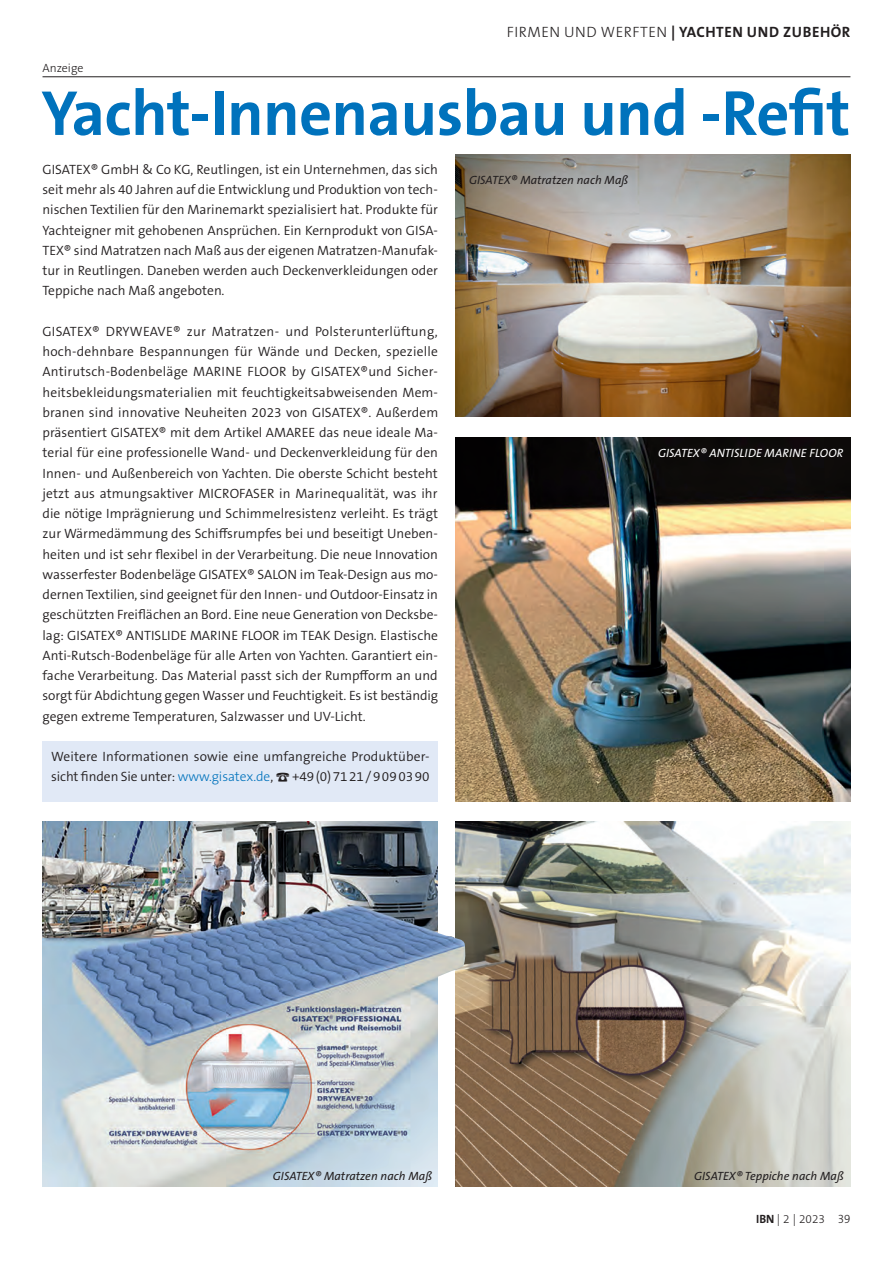
<style>
.page{position:relative;width:893px;height:1263px;background:#fff}
.page>*{position:absolute;margin:0;border:0;box-sizing:border-box;transform-origin:0 0}
.t1{font:700 64.2px "The Sans B W7";letter-spacing:-.01em;color:#0072bc}
.t2{font:700 15px "The Sans B W7";letter-spacing:.035em;color:#231f20}
.t3{font:300 13.5px/20.2px "The Sans B W4";color:#231f20;text-align:justify}
.t4{font:italic 12px "The Sans B W5 Plain";letter-spacing:.005em;color:#231f20}
.t5{font:italic 12px "The Sans B W5 Plain";letter-spacing:.005em;color:#fff}
.t6{font:300 12px "The Sans B W3";color:#231f20}
.s1{font-family:"The Sans B W3";font-weight:300}
.s2{font-family:"The Sans B W3";color:#0072bc}
.s3{font-family:"The Sans B W7";font-weight:700}
</style>
<div class="page">
<div style="left:43px;top:741px;width:395px;height:61px;background:#e1e9f6"></div>
<hr style="left:43px;top:76px;width:807px;height:1px;background:#231f20">
<img style="left:43px;top:822px;width:395px;height:364px">
<img style="left:455px;top:437px;width:395px;height:365px">
<img style="left:455px;top:154px;width:395px;height:263px">
<img style="left:455px;top:822px;width:395px;height:364px">
<img style="left:242px;top:905px;width:225px;height:98px">
<p class="t6" style="left:43px;top:60px;width:42px">Anzeige</p>
<p class="t2" style="left:507px;top:22px;width:345px"><span class="s1">FIRMEN UND WERFTEN</span> | YACHTEN UND ZUBEHÖR</p>
<h1 class="t1" style="left:41px;top:72px;width:810px">Yacht-Innenausbau und -Refit</h1>
<p class="t3" style="left:43px;top:159px;width:397px">GISATEX® GmbH &amp; Co KG, Reutlingen, ist ein Unternehmen, das sich seit mehr als 40 Jahren auf die Entwicklung und Produktion von tech&shy;nischen Textilien für den Marinemarkt spezialisiert hat. Produkte für Yachteigner mit gehobenen Ansprüchen. Ein Kernprodukt von GISA-TEX® sind Matratzen nach Maß aus der eigenen Matratzen-Manufak&shy;tur in Reutlingen. Daneben werden auch Deckenverkleidungen oder Teppiche nach Maß angeboten.</p>
<p class="t3" style="left:43px;top:321px;width:397px">GISATEX® DRYWEAVE® zur Matratzen- und Polsterunterlüftung, hoch-dehnbare Bespannungen für Wände und Decken, spezielle Antirutsch-Bodenbeläge MARINE FLOOR by GISATEX®und Sicher&shy;heitsbekleidungsmaterialien mit feuchtigkeitsabweisenden Mem&shy;branen sind innovative Neuheiten 2023 von GISATEX®. Außerdem präsentiert GISATEX® mit dem Artikel AMAREE das neue ideale Ma&shy;terial für eine professionelle Wand- und Deckenverkleidung für den Innen- und Außenbereich von Yachten. Die oberste Schicht besteht jetzt aus atmungsaktiver MICROFASER in Marinequalität, was ihr die nötige Imprägnierung und Schimmelresistenz verleiht. Es trägt zur Wärmedämmung des Schiffsrumpfes bei und beseitigt Uneben&shy;heiten und ist sehr flexibel in der Verarbeitung. Die neue Innovation wasserfester Bodenbeläge GISATEX® SALON im Teak-Design aus mo&shy;dernen Textilien, sind geeignet für den Innen- und Outdoor-Einsatz in geschützten Freiflächen an Bord. Eine neue Generation von Decksbe&shy;lag: GISATEX® ANTISLIDE MARINE FLOOR im TEAK Design. Elastische Anti-Rutsch-Bodenbeläge für alle Arten von Yachten. Garantiert ein&shy;fache Verarbeitung. Das Material passt sich der Rumpfform an und sorgt für Abdichtung gegen Wasser und Feuchtigkeit. Es ist beständig gegen extreme Temperaturen, Salzwasser und UV-Licht.</p>
<p class="t3" style="left:51px;top:746px;width:380px">Weitere Informationen sowie eine umfangreiche Produktüber&shy;sicht finden Sie unter: <span class="s2">www.gisatex.de</span>, ☎ +49(0)7121/9090390</p>
<p class="t4" style="left:469px;top:172px;width:161px">GISATEX® Matratzen nach Maß</p>
<p class="t5" style="left:658px;top:446px;width:187px">GISATEX® ANTISLIDE MARINE FLOOR</p>
<p class="t4" style="left:273px;top:1169px;width:161px">GISATEX® Matratzen nach Maß</p>
<p class="t4" style="left:694px;top:1169px;width:151px">GISATEX® Teppiche nach Maß</p>
<p class="t6" style="left:756px;top:1211px;width:96px"><span class="s3">IBN</span> | 2 | 2023 39</p>
</div>
